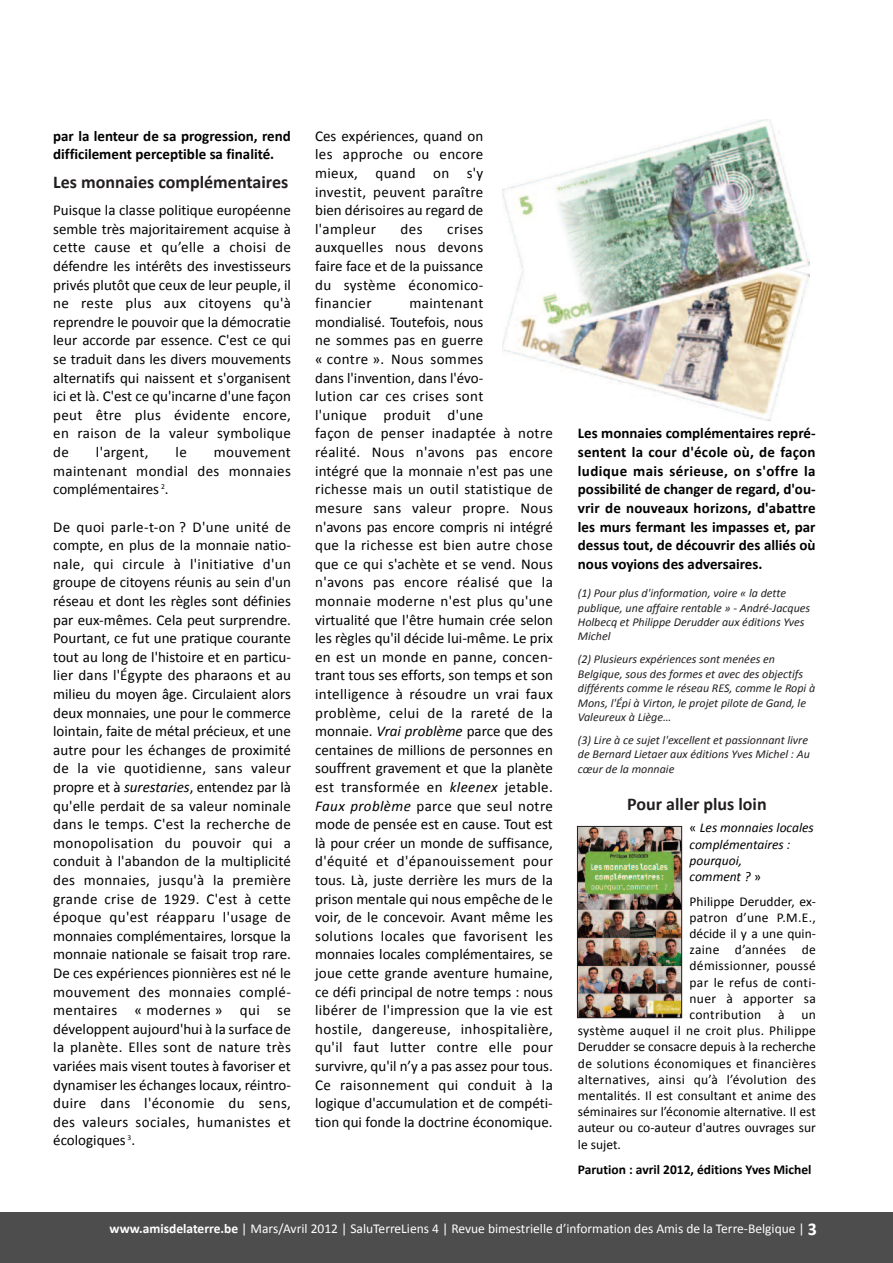
<style>
.page{position:relative;width:893px;height:1263px;background:#fff}
.page>*{position:absolute;margin:0;border:0;box-sizing:border-box;transform-origin:0 0}
.t1{font:700 18px "Calibri";color:#231f20}
.t2{font:15px/18.6px "Calibri";letter-spacing:.01em;color:#000;text-align:justify}
.t3{font:700 15px/18.6px "Calibri";color:#000}
.t4{font:13.5px "Calibri";letter-spacing:.01em;color:#000}
.t5{font:13.5px "Calibri";color:#fff}
.t6{font:italic 13.5px/16.2px "Calibri";color:#000}
.t7{font:700 13.5px "Calibri";color:#000}
.t8{font:italic 12px/14.4px "Calibri";color:#231f20}
.s1{font-style:italic}
.s2{font-style:normal}
.s3{font-weight:700}
.s4{font-weight:700;font-size:18px}
</style>
<div class="page">
<div style="left:0;top:1212px;width:893px;height:51px;background:#4d4d4d"></div>
<img style="left:503px;top:119px;width:306px;height:302px">
<img style="left:579px;top:828px;width:101px;height:188px">
<div style="left:577px;top:826px;width:105px;height:192px;border:1px solid #231f20"></div>
<p class="t3" style="left:53px;top:128px;width:239px">par la lenteur de sa progression, rend difficilement perceptible sa finalité.</p>
<p class="t1" style="left:53px;top:175px;width:237px">Les monnaies complémentaires</p>
<p class="t2" style="left:53px;top:202px;width:239px">Puisque la classe politique européenne semble très majoritairement acquise à cette cause et qu’elle a choisi de défendre les intérêts des investisseurs privés plutôt que ceux de leur peuple, il ne reste plus aux citoyens qu'à reprendre le pouvoir que la démocratie leur accorde par essence. C'est ce qui se traduit dans les divers mouvements alternatifs qui naissent et s'organisent ici et là. C'est ce qu'incarne d'une façon peut être plus évidente encore, en raison de la valeur symbolique de</p>
<p class="t2" style="left:96px;top:444px;width:54px">l'argent,</p>
<p class="t2" style="left:176px;top:444px;width:13px">le</p>
<p class="t2" style="left:53px;top:444px;width:239px;text-indent:161px">mouvement maintenant mondial des monnaies complémentaires <sup>2</sup>.</p>
<p class="t2" style="left:53px;top:518px;width:239px">De quoi parle-t-on ? D'une unité de compte, en plus de la monnaie natio&shy;nale, qui circule à l'initiative d'un groupe de citoyens réunis au sein d'un réseau et dont les règles sont définies par eux-mêmes. Cela peut surprendre.<br>Pourtant, ce fut une pratique courante tout au long de l'histoire et en particu&shy;lier dans l'Égypte des pharaons et au milieu du moyen âge. Circulaient alors deux monnaies, une pour le commerce lointain, faite de métal précieux, et une autre pour les échanges de proximité de la vie quotidienne, sans valeur propre et à <span class="s1">surestaries</span>, entendez par là qu'elle perdait de sa valeur nominale dans le temps. C'est la recherche de monopolisation du pouvoir qui a conduit à l'abandon de la multiplicité des monnaies, jusqu'à la première grande crise de 1929. C'est à cette époque qu'est réapparu l'usage de monnaies complémentaires, lorsque la monnaie nationale se faisait trop rare.<br>De ces expériences pionnières est né le mouvement des monnaies complé&shy;mentaires « modernes » qui se développent aujourd'hui à la surface de la planète. Elles sont de nature très variées mais visent toutes à favoriser et dynamiser les échanges locaux, réintro&shy;duire dans l'économie du sens, des valeurs sociales, humanistes et écologiques <sup>3</sup>.</p>
<p class="t2" style="left:315px;top:128px;width:170px">Ces expériences, quand on les approche ou encore mieux, quand on s'y investit, peuvent paraître bien dérisoires au regard de l'ampleur</p>
<p class="t2" style="left:401px;top:221px;width:23px">des</p>
<p class="t2" style="left:315px;top:221px;width:170px;text-indent:132px">crises auxquelles nous devons faire face et de la puissance du système économico&shy;financier</p>
<p class="t2" style="left:315px;top:295px;width:239px;text-align:left;text-indent:94px">maintenant mondialisé. Toutefois, nous<br>ne sommes pas en guerre<br>« contre ». Nous sommes<br>dans l'invention, dans l'évo-<br>lution car ces crises sont<br>l'unique produit d'une<br>façon de penser inadaptée à notre réalité. Nous n'avons pas encore intégré que la monnaie n'est pas une richesse mais un outil statistique de mesure sans valeur propre. Nous n'avons pas encore compris ni intégré que la richesse est bien autre chose que ce qui s'achète et se vend. Nous n'avons pas encore réalisé que la monnaie moderne n'est plus qu'une virtualité que l'être humain crée selon les règles qu'il décide lui-même. Le prix en est un monde en panne, concen&shy;trant tous ses efforts, son temps et son intelligence à résoudre un vrai faux problème, celui de la rareté de la monnaie. <span class="s1">Vrai problème</span> parce que des centaines de millions de personnes en souffrent gravement et que la planète est transformée en <span class="s1">kleenex</span> jetable.<br><span class="s1">Faux problème</span> parce que seul notre mode de pensée est en cause. Tout est là pour créer un monde de suffisance, d'équité et d'épanouissement pour tous. Là, juste derrière les murs de la prison mentale qui nous empêche de le voir, de le concevoir. Avant même les solutions locales que favorisent les monnaies locales complémentaires, se joue cette grande aventure humaine, ce défi principal de notre temps : nous libérer de l'impression que la vie est hostile, dangereuse, inhospitalière, qu'il faut lutter contre elle pour survivre, qu'il n’y a pas assez pour tous.<br>Ce raisonnement qui conduit à la logique d'accumulation et de compéti&shy;tion qui fonde la doctrine économique.</p>
<p class="t3" style="left:578px;top:425px;width:239px;text-align:justify">Les monnaies complémentaires repré&shy;sentent la cour d'école où, de façon ludique mais sérieuse, on s'offre la possibilité de changer de regard, d'ou&shy;vrir de nouveaux horizons, d'abattre les murs fermant les impasses et, par dessus tout, de découvrir des alliés où nous voyions des adversaires.</p>
<p class="t8" style="left:578px;top:587px;width:234px">(1) Pour plus d'information, voire « la dette publique, une affaire rentable » - André-Jacques Holbecq et Philippe Derudder aux éditions Yves Michel</p>
<p class="t8" style="left:578px;top:653px;width:239px">(2) Plusieurs expériences sont menées en Belgique, sous des formes et avec des objectifs différents comme le réseau RES, comme le Ropi à Mons, l'Épi à Virton, le projet pilote de Gand, le Valeureux à Liège…</p>
<p class="t8" style="left:578px;top:734px;width:234px">(3) Lire à ce sujet l'excellent et passionnant livre de Bernard Lietaer aux éditions Yves Michel : Au cœur de la monnaie</p>
<p class="t1" style="left:627px;top:796px;width:141px">Pour aller plus loin</p>
<p class="t6" style="left:689px;top:821px;width:126px"><span class="s2">«</span> Les monnaies locales complémentaires : pourquoi,<br>comment ? <span class="s2">»</span></p>
<p class="t4" style="left:689px;top:895px;width:128px">Philippe Derudder, ex-</p>
<p class="t4" style="left:689px;top:912px;width:128px">patron d’une P.M.E.,</p>
<p class="t4" style="left:689px;top:928px;width:128px">décide il y a une quin-</p>
<p class="t4" style="left:689px;top:944px;width:128px">zaine d’années de</p>
<p class="t4" style="left:689px;top:960px;width:128px">démissionner, poussé</p>
<p class="t4" style="left:689px;top:976px;width:128px">par le refus de conti-</p>
<p class="t4" style="left:689px;top:993px;width:128px">nuer à apporter sa</p>
<p class="t4" style="left:689px;top:1009px;width:128px">contribution à un</p>
<p class="t4" style="left:578px;top:1025px;width:240px">système auquel il ne croit plus. Philippe</p>
<p class="t4" style="left:578px;top:1041px;width:240px">Derudder se consacre depuis à la recherche</p>
<p class="t4" style="left:578px;top:1057px;width:239px">de solutions économiques et financières</p>
<p class="t4" style="left:578px;top:1074px;width:239px">alternatives, ainsi qu’à l’évolution des</p>
<p class="t4" style="left:578px;top:1090px;width:239px">mentalités. Il est consultant et anime des</p>
<p class="t4" style="left:578px;top:1106px;width:239px">séminaires sur l’économie alternative. Il est</p>
<p class="t4" style="left:578px;top:1122px;width:239px">auteur ou co-auteur d'autres ouvrages sur</p>
<p class="t4" style="left:578px;top:1138px;width:45px">le sujet.</p>
<p class="t7" style="left:578px;top:1164px;width:235px">Parution : avril 2012, éditions Yves Michel</p>
<p class="t5" style="left:110px;top:1223px;width:709px"><span class="s3">www.amisdelaterre.be</span> | Mars/Avril 2012 | SaluTerreLiens 4 | Revue bimestrielle d’information des Amis de la Terre-Belgique | <span class="s4">3</span></p>
</div>
